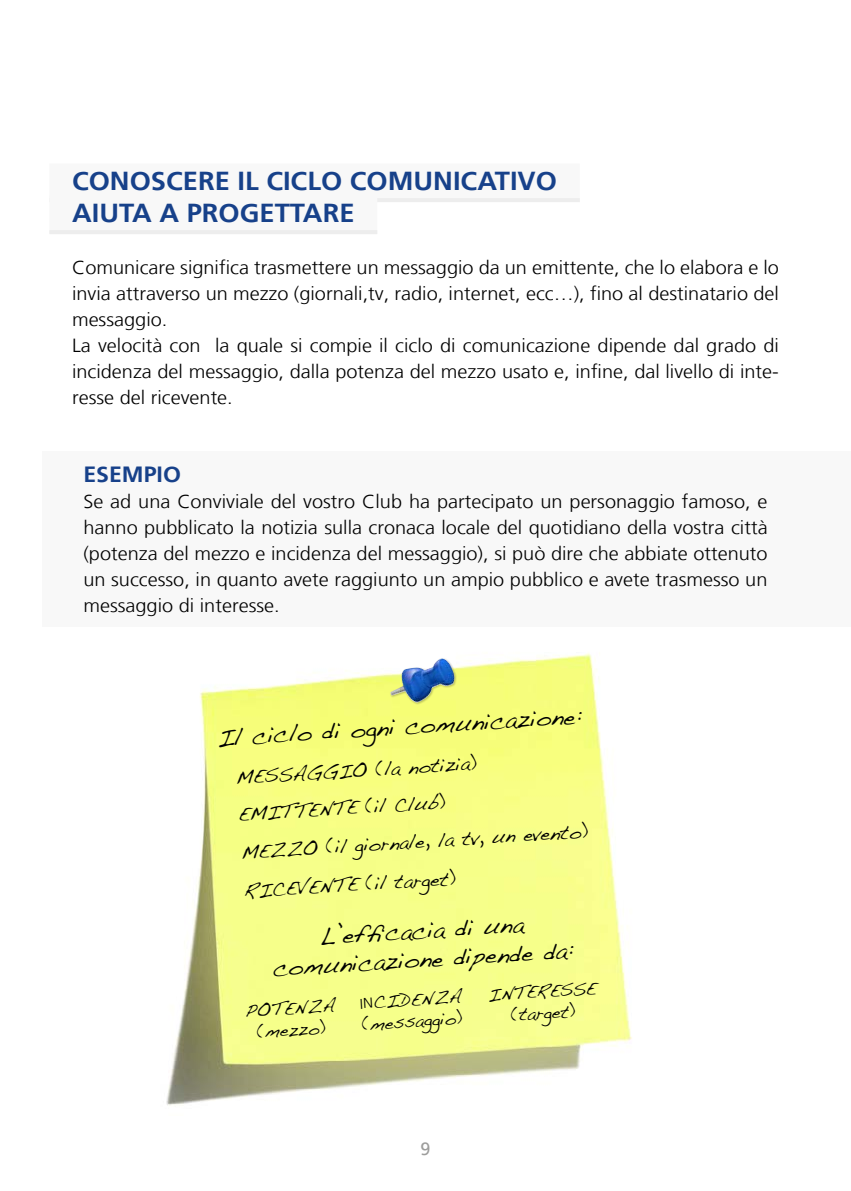
<style>
.page{position:relative;width:851px;height:1191px;background:#fff}
.page>*{position:absolute;margin:0;border:0;box-sizing:border-box;transform-origin:0 0}
.Titolo_paragrafo{font:700 26px "Frutiger 65";color:#17418a;scale:1.05 1}
.t1{font:24px "Handwriting Dakota";color:#000}
.t2{font:700 22px "Frutiger 65";color:#17418a;scale:1.05 1}
.t3{font:19.4px "Handwriting Dakota";color:#000}
.t4{font:300 19px/26px "Frutiger LT";color:#000;text-align:justify;scale:1.05 1}
.t5{font:18px "Frutiger LT";color:#9d9d9c}
.t6{font:17.8px "Handwriting Dakota";color:#000}
.s1{font-family:"Frutiger LT";font-weight:300;font-size:14.2px}
</style>
<div class="page">
<img style="left:166px;top:653px;width:466px;height:453px">
<div style="left:43px;top:451px;width:807px;height:175px;background:#f8f8f8"></div>
<div style="left:49px;top:163px;width:530px;height:38px;background:#f8f8f8"></div>
<hr style="left:49px;top:198px;width:530px;height:4px;background:#ededed">
<div style="left:49px;top:195px;width:328px;height:38px;background:#f8f8f8"></div>
<hr style="left:49px;top:230px;width:328px;height:4px;background:#ededed">
<div style="left:390px;top:658px;width:67px;height:47px;background:#000;opacity:.25"></div>
<img style="left:390px;top:658px;width:64px;height:45px">
<p class="Titolo_paragrafo" style="left:72px;top:165px;width:463px">CONOSCERE IL CICLO COMUNICATIVO</p>
<p class="Titolo_paragrafo" style="left:72px;top:197px;width:270px">AIUTA A PROGETTARE</p>
<p class="t4" style="left:72px;top:254px;width:674px">Comunicare significa trasmettere un messaggio da un emittente, che lo elabora e lo invia attraverso un mezzo (giornali,tv, radio, internet, ecc…), fino al destinatario del</p>
<p class="t4" style="left:72px;top:306px;width:92px">messaggio.</p>
<p class="t4" style="left:72px;top:332px;width:674px">La velocità con la quale si compie il ciclo di comunicazione dipende dal grado di incidenza del messaggio, dalla potenza del mezzo usato e, infine, dal livello di inte&shy;resse del ricevente.</p>
<p class="t2" style="left:83px;top:461px;width:94px">ESEMPIO</p>
<p class="t4" style="left:83px;top:488px;width:653px">Se ad una Conviviale del vostro Club ha partecipato un personaggio famoso, e hanno pubblicato la notizia sulla cronaca locale del quotidiano della vostra città (potenza del mezzo e incidenza del messaggio), si può dire che abbiate ottenuto un successo, in quanto avete raggiunto un ampio pubblico e avete trasmesso un messaggio di interesse.</p>
<p class="t1" style="left:216px;top:725px;width:367px;rotate:-4deg">Il ciclo di ogni comunicazione:</p>
<p class="t3" style="left:235px;top:767px;width:243px;rotate:-4deg">MESSAGGIO (la notizia)</p>
<p class="t3" style="left:237px;top:804px;width:209px;rotate:-4deg">EMITTENTE (il Club)</p>
<p class="t3" style="left:240px;top:842px;width:349px;rotate:-4deg">MEZZO (il giornale, la tv, un evento)</p>
<p class="t3" style="left:243px;top:880px;width:214px;rotate:-4deg">RICEVENTE (il target)</p>
<p class="t1" style="left:318px;top:923px;width:206px;rotate:-4deg">L’effi cacia di una</p>
<p class="t1" style="left:272px;top:955px;width:302px;rotate:-4deg">comunicazione dipende da:</p>
<p class="t6" style="left:244px;top:1000px;width:92px;rotate:-3deg">POTENZA</p>
<p class="t6" style="left:256px;top:1021px;width:70px;rotate:-3deg">(mezzo)</p>
<p class="t6" style="left:487px;top:983px;width:109px;rotate:-3deg">INTERESSE</p>
<p class="t6" style="left:510px;top:1004px;width:66px;rotate:-3deg">(target)</p>
<p class="t6" style="left:359px;top:991px;width:103px;rotate:-3deg"><span class="s1">IN</span>CIDENZA</p>
<p class="t6" style="left:361px;top:1013px;width:102px;rotate:-3deg">(messaggio)</p>
<p class="t5" style="left:420px;top:1138px;width:12px">9</p>
</div>
